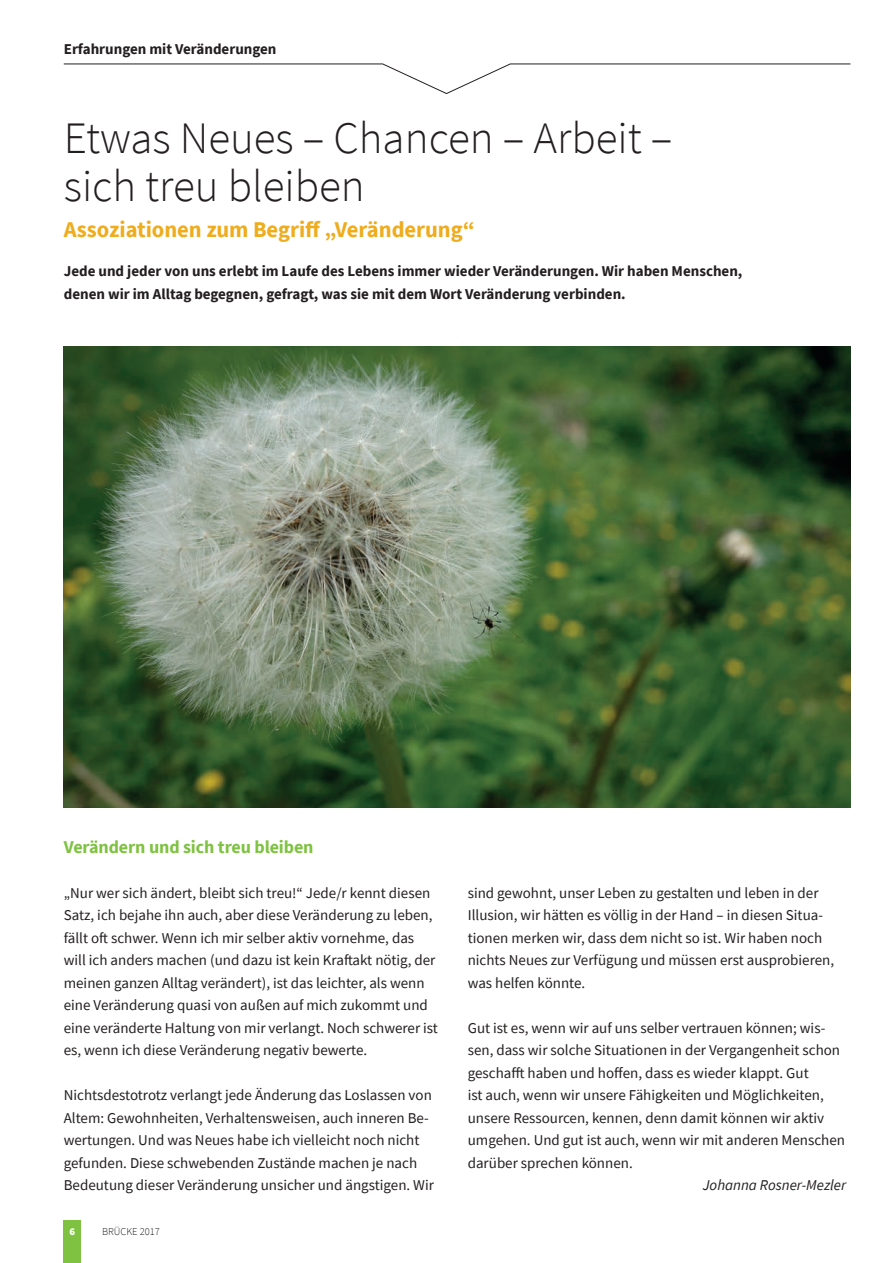
<style>
.page{position:relative;width:893px;height:1263px;background:#fff}
.page>*{position:absolute;margin:0;border:0;box-sizing:border-box;transform-origin:0 0}
.Headline{font:300 45px/48px "Source Sans Pro";color:#231f20}
.Subheadline{font:700 22.5px "Source Sans Pro";color:#efac1c}
.Zwischenhead{font:700 18px "Source Sans Pro";letter-spacing:-.005em;color:#7fc241}
.Fließtext{font:15px/22.5px "Source Sans Pro";color:#231f20}
.Fließtext_fett{font:700 15px/22.5px "Source Sans Pro";color:#231f20}
.Autor{font:italic 15px "Source Sans Pro";color:#231f20}
.t1{font:300 10.5px "Source Sans Pro";color:#231f20}
.t2{font:900 10.5px "Source Sans Pro";color:#fff}
</style>
<div class="page">
<div style="left:64px;top:1220px;width:17px;height:43px;background:#7fc241"></div>
<img style="left:64px;top:347px;width:786px;height:461px">
<svg style="left:63px;top:64px;width:788px;height:30px"></svg>
<p class="Fließtext_fett" style="left:64px;top:37px;width:214px">Erfahrungen mit Veränderungen</p>
<p class="Headline" style="left:64px;top:114px;width:610px">Etwas Neues – Chancen – Arbeit – sich treu bleiben</p>
<p class="Subheadline" style="left:64px;top:214px;width:413px">Assoziationen zum Begriff „Veränderung“</p>
<p class="Fließtext_fett" style="left:64px;top:260px;width:680px">Jede und jeder von uns erlebt im Laufe des Lebens immer wieder Veränderungen. Wir haben Menschen, denen wir im Alltag begegnen, gefragt, was sie mit dem Wort Veränderung verbinden.</p>
<p class="Zwischenhead" style="left:64px;top:834px;width:251px">Verändern und sich treu bleiben</p>
<p class="Fließtext" style="left:64px;top:881px;width:376px">„Nur wer sich ändert, bleibt sich treu!“ Jede/r kennt diesen Satz, ich bejahe ihn auch, aber diese Veränderung zu leben, fällt oft schwer. Wenn ich mir selber aktiv vornehme, das will ich anders machen (und dazu ist kein Kraftakt nötig, der meinen ganzen Alltag verändert), ist das leichter, als wenn eine Veränderung quasi von außen auf mich zukommt und eine veränderte Haltung von mir verlangt. Noch schwerer ist es, wenn ich diese Veränderung negativ bewerte.</p>
<p class="Fließtext" style="left:64px;top:1084px;width:372px">Nichtsdestotrotz verlangt jede Änderung das Loslassen von Altem: Gewohnheiten, Verhaltensweisen, auch inneren Be&shy;wertungen. Und was Neues habe ich vielleicht noch nicht gefunden. Diese schwebenden Zustände machen je nach Bedeutung dieser Veränderung unsicher und ängstigen. Wir</p>
<p class="t2" style="left:69px;top:1224px;width:7px">6</p>
<p class="t1" style="left:102px;top:1225px;width:59px">BRÜCKE 2017</p>
<p class="Fließtext" style="left:468px;top:881px;width:368px">sind gewohnt, unser Leben zu gestalten und leben in der Illusion, wir hätten es völlig in der Hand – in diesen Situa&shy;tionen merken wir, dass dem nicht so ist. Wir haben noch nichts Neues zur Verfügung und müssen erst ausprobieren, was helfen könnte.</p>
<p class="Fließtext" style="left:468px;top:1016px;width:379px">Gut ist es, wenn wir auf uns selber vertrauen können; wis&shy;sen, dass wir solche Situationen in der Vergangenheit schon geschafft haben und hoffen, dass es wieder klappt. Gut<br>ist auch, wenn wir unsere Fähigkeiten und Möglichkeiten, unsere Ressourcen, kennen, denn damit können wir aktiv umgehen. Und gut ist auch, wenn wir mit anderen Menschen darüber sprechen können.</p>
<p class="Autor" style="left:703px;top:1175px;width:145px">Johanna Rosner-Mezler</p>
</div>
